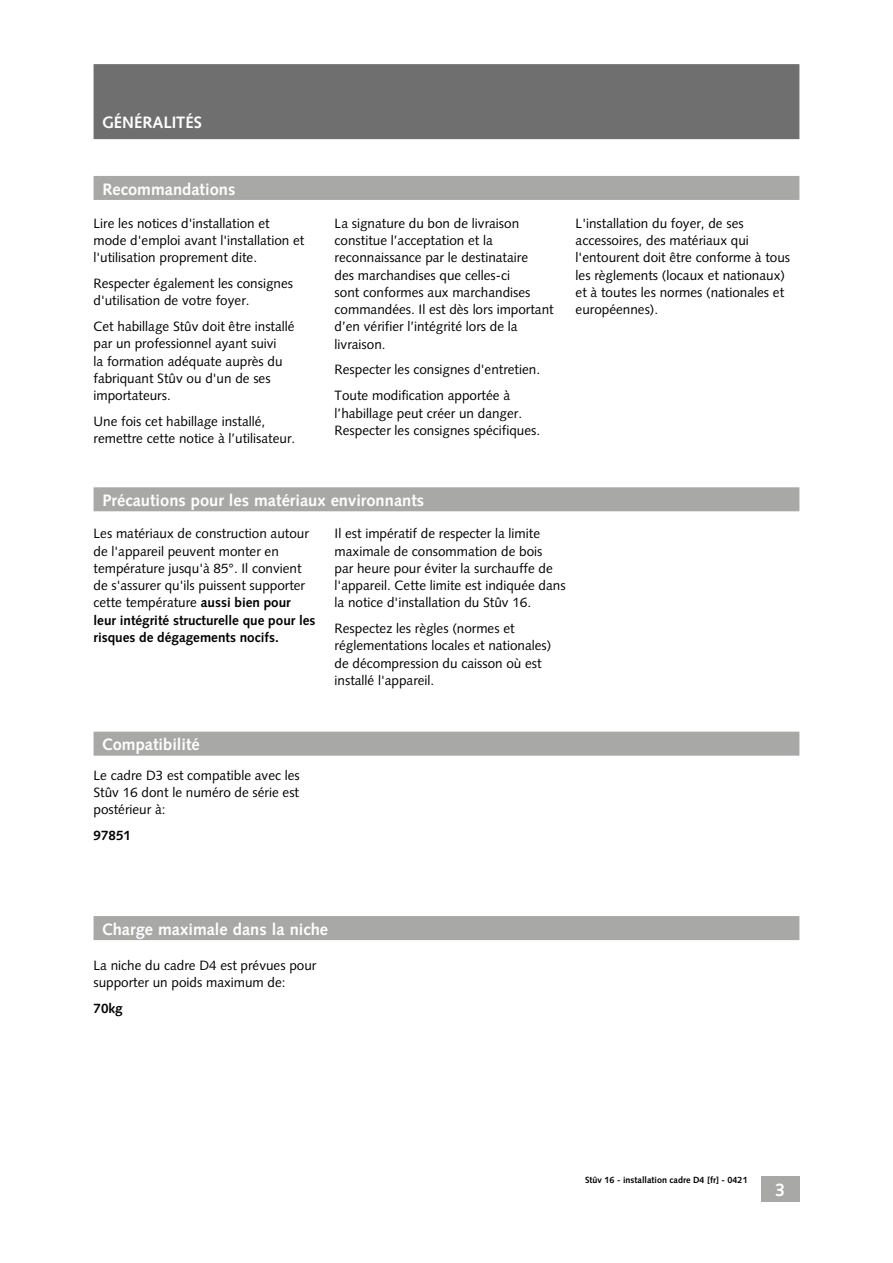
<style>
.page{position:relative;width:893px;height:1263px;background:#fff}
.page>*{position:absolute;margin:0;border:0;box-sizing:border-box;transform-origin:0 0}
.t1{font:700 18px "Syntax LT Std";color:#fff}
.t2{font:700 16.5px "Syntax LT Std";color:#fff}
.t3{font:13.5px/17.2px "Syntax LT Std";color:#000}
.t4{font:700 13.5px "Syntax LT Std";color:#000}
.t5{font:700 9px "Syntax LT Std";color:#000}
.s1{font-weight:700}
</style>
<div class="page">
<div style="left:761px;top:1176px;width:38px;height:26px;background:#a8a8a7"></div>
<div style="left:94px;top:64px;width:705px;height:75px;background:#706f6f"></div>
<div style="left:94px;top:176px;width:705px;height:24px;background:#a8a8a7"></div>
<div style="left:94px;top:487px;width:705px;height:24px;background:#a8a8a7"></div>
<div style="left:94px;top:732px;width:705px;height:24px;background:#a8a8a7"></div>
<div style="left:94px;top:916px;width:705px;height:24px;background:#a8a8a7"></div>
<p class="t2" style="left:102px;top:113px;width:101px">GÉNÉRALITÉS</p>
<p class="t2" style="left:102px;top:180px;width:134px">Recommandations</p>
<p class="t3" style="left:94px;top:214px;width:212px">Lire les notices d'installation et mode d'emploi avant l'installation et l'utilisation proprement dite.</p>
<p class="t3" style="left:94px;top:275px;width:201px">Respecter également les consignes d'utilisation de votre foyer.</p>
<p class="t3" style="left:94px;top:318px;width:203px">Cet habillage Stûv doit être installé par un professionnel ayant suivi<br>la formation adéquate auprès du fabriquant Stûv ou d'un de ses importateurs.</p>
<p class="t3" style="left:94px;top:413px;width:203px">Une fois cet habillage installé, remettre cette notice à l’utilisateur.</p>
<p class="t3" style="left:335px;top:214px;width:221px">La signature du bon de livraison constitue l’acceptation et la reconnaissance par le destinataire<br>des marchandises que celles-ci<br>sont conformes aux marchandises commandées. Il est dès lors important d’en vérifier l’intégrité lors de la livraison.</p>
<p class="t3" style="left:335px;top:357px;width:207px;line-height:26px">Respecter les consignes d'entretien.<br>Toute modification apportée à</p>
<p class="t3" style="left:335px;top:404px;width:207px">l’habillage peut créer un danger.<br>Respecter les consignes spécifiques.</p>
<p class="t3" style="left:576px;top:215px;width:216px">L'installation du foyer, de ses accessoires, des matériaux qui l'entourent doit être conforme à tous les règlements (locaux et nationaux) et à toutes les normes (nationales et européennes).</p>
<p class="t2" style="left:102px;top:491px;width:323px">Précautions pour les matériaux environnants</p>
<p class="t3" style="left:94px;top:525px;width:224px">Les matériaux de construction autour de l'appareil peuvent monter en température jusqu'à 85°. Il convient de s'assurer qu'ils puissent supporter cette température <span class="s1">aussi bien pour leur intégrité structurelle que pour les risques de dégagements nocifs.</span></p>
<p class="t2" style="left:102px;top:735px;width:100px">Compatibilité</p>
<p class="t3" style="left:94px;top:767px;width:208px;text-align:justify">Le cadre D3 est compatible avec les Stûv 16 dont le numéro de série est postérieur à:</p>
<p class="t4" style="left:94px;top:828px;width:39px">97851</p>
<p class="t3" style="left:335px;top:525px;width:233px">Il est impératif de respecter la limite maximale de consommation de bois<br>par heure pour éviter la surchauffe de l'appareil. Cette limite est indiquée dans la notice d'installation du Stûv 16.</p>
<p class="t3" style="left:335px;top:620px;width:218px">Respectez les règles (normes et réglementations locales et nationales) de décompression du caisson où est installé l'appareil.</p>
<p class="t2" style="left:102px;top:920px;width:228px">Charge maximale dans la niche</p>
<p class="t3" style="left:94px;top:956px;width:224px">La niche du cadre D4 est prévues pour supporter un poids maximum de:</p>
<p class="t4" style="left:94px;top:1000px;width:31px">70kg</p>
<p class="t5" style="left:585px;top:1175px;width:164px">Stûv 16 - installation cadre D4 [fr] - 0421</p>
<h1 class="t1" style="left:775px;top:1180px;width:12px">3</h1>
</div>
